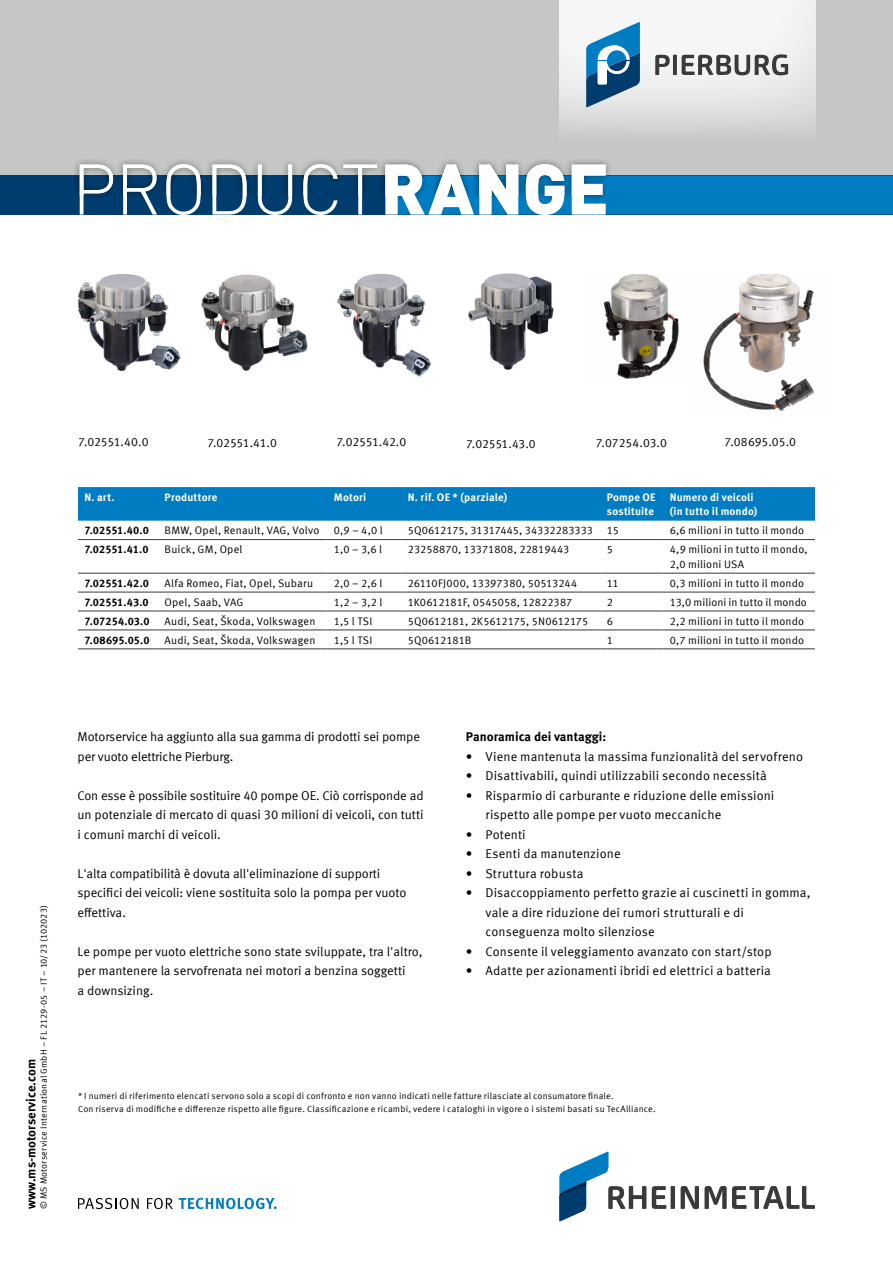
<style>
.page{position:relative;width:893px;height:1263px;background:#fff}
.page>*{position:absolute;margin:0;border:0;box-sizing:border-box;transform-origin:0 0}
.t1{font:300 70.2px "DIN Offc";letter-spacing:-.02em;color:#fff}
.t2{font:12.75px/19.5px "Meta Offc Pro Norm";letter-spacing:.005em;color:#000}
.t3{font:700 12.75px "Meta Offc Pro";color:#000}
.t4{font:12px "Meta Offc Pro Norm";letter-spacing:-.01em;color:#000}
.t5{font:10.8px/14.7px "Meta Offc Pro Norm";letter-spacing:.015em;color:#000}
.t6{font:700 10.8px/14.7px "Meta Offc Pro";letter-spacing:.015em;color:#fff}
.t7{font:700 10.8px "Meta Offc Pro";color:#000}
.t8{font:9px/12.6px "Meta Offc Pro Norm";letter-spacing:.02em;color:#000}
.s1{font-weight:900}
</style>
<div class="page">
<div style="left:0;top:0;width:893px;height:200px;background:#c5c6c6"></div>
<div style="left:559px;top:0;width:256px;height:143px;background:linear-gradient(to bottom,#fff,#d3d4d4)"></div>
<svg style="left:655px;top:54px;width:133px;height:21px;background:#999"></svg>
<svg style="left:586px;top:22px;width:54px;height:85px;background:#5f97bb"></svg>
<svg style="left:559px;top:1151px;width:256px;height:70px"></svg>
<img style="left:77px;top:274px;width:103px;height:97px">
<img style="left:202px;top:274px;width:106px;height:97px">
<img style="left:468px;top:274px;width:86px;height:95px">
<img style="left:337px;top:273px;width:94px;height:103px">
<img style="left:603px;top:274px;width:76px;height:105px">
<img style="left:703px;top:274px;width:111px;height:137px">
<div style="left:0;top:175px;width:893px;height:39px;background:#003d6e"></div>
<div style="left:395px;top:175px;width:498px;height:39px;background:#007cc3"></div>
<div style="left:78px;top:487px;width:737px;height:34px;background:#007cc3"></div>
<hr style="left:78px;top:539px;width:80px;height:1px;background:#3a3a39">
<hr style="left:158px;top:539px;width:169px;height:1px;background:#3a3a39">
<hr style="left:327px;top:539px;width:74px;height:1px;background:#3a3a39">
<hr style="left:401px;top:539px;width:199px;height:1px;background:#3a3a39">
<hr style="left:78px;top:648px;width:80px;height:1px;background:#3a3a39">
<hr style="left:158px;top:648px;width:169px;height:1px;background:#3a3a39">
<hr style="left:327px;top:648px;width:74px;height:1px;background:#3a3a39">
<hr style="left:401px;top:648px;width:199px;height:1px;background:#3a3a39">
<hr style="left:600px;top:648px;width:63px;height:1px;background:#3a3a39">
<hr style="left:663px;top:648px;width:152px;height:1px;background:#3a3a39">
<hr style="left:600px;top:539px;width:63px;height:1px;background:#3a3a39">
<hr style="left:663px;top:539px;width:152px;height:1px;background:#3a3a39">
<hr style="left:78px;top:573px;width:80px;height:1px;background:#3a3a39">
<hr style="left:158px;top:573px;width:169px;height:1px;background:#3a3a39">
<hr style="left:327px;top:573px;width:74px;height:1px;background:#3a3a39">
<hr style="left:401px;top:573px;width:199px;height:1px;background:#3a3a39">
<hr style="left:600px;top:573px;width:63px;height:1px;background:#3a3a39">
<hr style="left:663px;top:573px;width:152px;height:1px;background:#3a3a39">
<hr style="left:78px;top:592px;width:80px;height:1px;background:#3a3a39">
<hr style="left:158px;top:592px;width:169px;height:1px;background:#3a3a39">
<hr style="left:327px;top:592px;width:74px;height:1px;background:#3a3a39">
<hr style="left:401px;top:592px;width:199px;height:1px;background:#3a3a39">
<hr style="left:600px;top:592px;width:63px;height:1px;background:#3a3a39">
<hr style="left:663px;top:592px;width:152px;height:1px;background:#3a3a39">
<hr style="left:78px;top:611px;width:80px;height:1px;background:#3a3a39">
<hr style="left:158px;top:611px;width:169px;height:1px;background:#3a3a39">
<hr style="left:327px;top:611px;width:74px;height:1px;background:#3a3a39">
<hr style="left:401px;top:611px;width:199px;height:1px;background:#3a3a39">
<hr style="left:600px;top:611px;width:63px;height:1px;background:#3a3a39">
<hr style="left:663px;top:611px;width:152px;height:1px;background:#3a3a39">
<hr style="left:78px;top:629px;width:80px;height:1px;background:#3a3a39">
<hr style="left:158px;top:629px;width:169px;height:1px;background:#3a3a39">
<hr style="left:327px;top:629px;width:74px;height:1px;background:#3a3a39">
<hr style="left:401px;top:629px;width:199px;height:1px;background:#3a3a39">
<hr style="left:600px;top:629px;width:63px;height:1px;background:#3a3a39">
<hr style="left:663px;top:629px;width:152px;height:1px;background:#3a3a39">
<svg style="left:78px;top:1198px;width:61px;height:11px"></svg>
<svg style="left:147px;top:1198px;width:26px;height:11px"></svg>
<svg style="left:179px;top:1198px;width:98px;height:11px"></svg>
<div style="left:72px;top:157px;width:541px;height:46px;background:#000;opacity:.5"></div>
<h1 class="t1" style="left:72px;top:146px;width:539px">PRODUCT<span class="s1">RANGE</span></h1>
<p class="t4" style="left:78px;top:433px;width:72px">7.02551.40.0</p>
<p class="t4" style="left:207px;top:434px;width:71px">7.02551.41.0</p>
<p class="t4" style="left:336px;top:432px;width:71px">7.02551.42.0</p>
<p class="t4" style="left:466px;top:435px;width:71px">7.02551.43.0</p>
<p class="t4" style="left:596px;top:434px;width:73px">7.07254.03.0</p>
<p class="t4" style="left:725px;top:433px;width:73px">7.08695.05.0</p>
<p class="t6" style="left:84px;top:489px;width:32px">N. art.</p>
<p class="t6" style="left:165px;top:489px;width:54px">Produttore</p>
<p class="t6" style="left:334px;top:489px;width:34px">Motori</p>
<p class="t6" style="left:408px;top:489px;width:101px">N. rif. OE * (parziale)</p>
<p class="t6" style="left:607px;top:489px;width:50px">Pompe OE sostituite</p>
<p class="t6" style="left:670px;top:489px;width:89px">Numero di veicoli (in tutto il mondo)</p>
<p class="t7" style="left:84px;top:522px;width:66px">7.02551.40.0</p>
<p class="t5" style="left:165px;top:522px;width:156px">BMW, Opel, Renault, VAG, Volvo</p>
<p class="t5" style="left:334px;top:522px;width:50px">0,9 – 4,0 l</p>
<p class="t5" style="left:408px;top:522px;width:187px">5Q0612175, 31317445, 34332283333</p>
<p class="t5" style="left:607px;top:522px;width:14px">15</p>
<p class="t5" style="left:670px;top:522px;width:136px">6,6 milioni in tutto il mondo</p>
<p class="t7" style="left:84px;top:541px;width:66px">7.02551.41.0</p>
<p class="t5" style="left:165px;top:541px;width:79px">Buick, GM, Opel</p>
<p class="t5" style="left:334px;top:541px;width:50px">1,0 – 3,6 l</p>
<p class="t5" style="left:408px;top:541px;width:163px">23258870, 13371808, 22819443</p>
<p class="t5" style="left:607px;top:541px;width:8px">5</p>
<p class="t5" style="left:670px;top:541px;width:139px">4,9 milioni in tutto il mondo,<br>2,0 milioni USA</p>
<p class="t7" style="left:84px;top:574px;width:66px">7.02551.42.0</p>
<p class="t5" style="left:165px;top:575px;width:150px">Alfa Romeo, Fiat, Opel, Subaru</p>
<p class="t5" style="left:334px;top:575px;width:50px">2,0 – 2,6 l</p>
<p class="t5" style="left:408px;top:575px;width:171px">26110FJ000, 13397380, 50513244</p>
<p class="t5" style="left:607px;top:575px;width:13px">11</p>
<p class="t5" style="left:670px;top:575px;width:136px">0,3 milioni in tutto il mondo</p>
<p class="t7" style="left:84px;top:593px;width:66px">7.02551.43.0</p>
<p class="t5" style="left:165px;top:594px;width:80px">Opel, Saab, VAG</p>
<p class="t5" style="left:334px;top:594px;width:50px">1,2 – 3,2 l</p>
<p class="t5" style="left:408px;top:594px;width:166px">1K0612181F, 0545058, 12822387</p>
<p class="t5" style="left:607px;top:594px;width:8px">2</p>
<p class="t5" style="left:670px;top:594px;width:139px">13,0 milioni in tutto il mondo</p>
<p class="t7" style="left:84px;top:612px;width:67px">7.07254.03.0</p>
<p class="t5" style="left:165px;top:613px;width:152px">Audi, Seat, Škoda, Volkswagen</p>
<p class="t5" style="left:334px;top:613px;width:40px">1,5 l TSI</p>
<p class="t5" style="left:408px;top:613px;width:182px">5Q0612181, 2K5612175, 5N0612175</p>
<p class="t5" style="left:607px;top:613px;width:8px">6</p>
<p class="t5" style="left:670px;top:613px;width:136px">2,2 milioni in tutto il mondo</p>
<p class="t7" style="left:84px;top:631px;width:67px">7.08695.05.0</p>
<p class="t5" style="left:165px;top:632px;width:152px">Audi, Seat, Škoda, Volkswagen</p>
<p class="t5" style="left:334px;top:632px;width:40px">1,5 l TSI</p>
<p class="t5" style="left:408px;top:632px;width:65px">5Q0612181B</p>
<p class="t5" style="left:607px;top:632px;width:8px">1</p>
<p class="t5" style="left:670px;top:632px;width:136px">0,7 milioni in tutto il mondo</p>
<p class="t8" style="left:37px;top:1209px;width:306px;rotate:-90deg">© MS Motorservice International GmbH – FL 2129-05 – IT – 10/23 (102023)</p>
<p class="t3" style="left:21px;top:1209px;width:151px;rotate:-90deg">www.ms-motorservice.com</p>
<p class="t2" style="left:78px;top:726px;width:344px">Motorservice ha aggiunto alla sua gamma di prodotti sei pompe per vuoto elettriche Pierburg.</p>
<p class="t2" style="left:78px;top:785px;width:348px;text-align:justify">Con esse è possibile sostituire 40 pompe OE. Ciò corrisponde ad un potenziale di mercato di quasi 30 milioni di veicoli, con tutti i comuni marchi di veicoli.</p>
<p class="t2" style="left:78px;top:863px;width:330px">L'alta compatibilità è dovuta all'eliminazione di supporti specifici dei veicoli: viene sostituita solo la pompa per vuoto effettiva.</p>
<p class="t2" style="left:78px;top:940px;width:346px">Le pompe per vuoto elettriche sono state sviluppate, tra l'altro, per mantenere la servofrenata nei motori a benzina soggetti<br>a downsizing.</p>
<p class="t3" style="left:466px;top:727px;width:142px">Panoramica dei vantaggi:</p>
<p class="t2" style="left:466px;top:745px;width:339px">• Viene mantenuta la massima funzionalità del servofreno</p>
<p class="t2" style="left:466px;top:765px;width:302px">• Disattivabili, quindi utilizzabili secondo necessità</p>
<p class="t2" style="left:485px;top:784px;width:290px;text-indent:-19px">• Risparmio di carburante e riduzione delle emissioni rispetto alle pompe per vuoto meccaniche</p>
<p class="t2" style="left:466px;top:823px;width:61px">• Potenti</p>
<p class="t2" style="left:466px;top:843px;width:156px">• Esenti da manutenzione</p>
<p class="t2" style="left:466px;top:862px;width:119px">• Struttura robusta</p>
<p class="t2" style="left:485px;top:882px;width:327px;text-indent:-19px">• Disaccoppiamento perfetto grazie ai cuscinetti in gomma, vale a dire riduzione dei rumori strutturali e di conseguenza molto silenziose</p>
<p class="t2" style="left:466px;top:940px;width:307px">• Consente il veleggiamento avanzato con start/stop</p>
<p class="t2" style="left:466px;top:960px;width:307px">• Adatte per azionamenti ibridi ed elettrici a batteria</p>
<p class="t8" style="left:78px;top:1089px;width:579px">* I numeri di riferimento elencati servono solo a scopi di confronto e non vanno indicati nelle fatture rilasciate al consumatore finale.<br>Con riserva di modifiche e differenze rispetto alle figure. Classificazione e ricambi, vedere i cataloghi in vigore o i sistemi basati su TecAlliance.</p>
</div>
